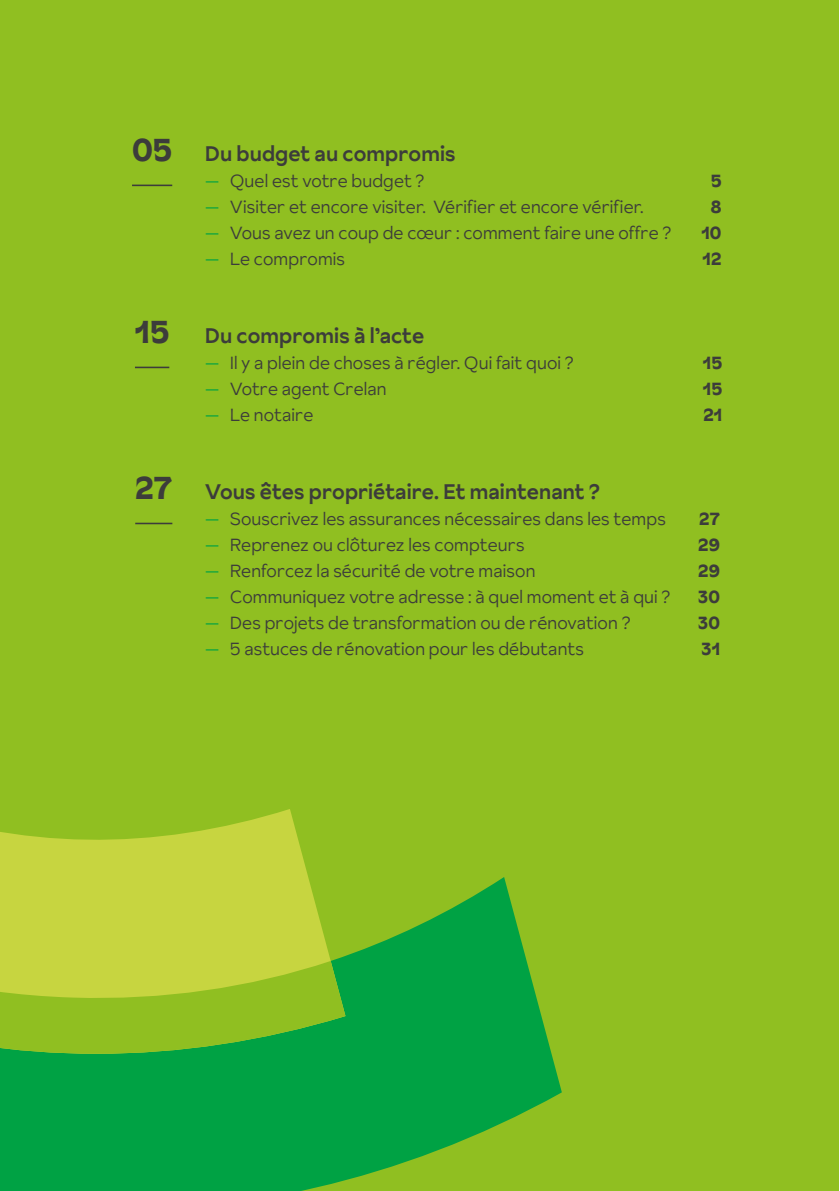
<style>
.page{position:relative;width:840px;height:1191px;background:#fff}
.page>*{position:absolute;margin:0;border:0;box-sizing:border-box;transform-origin:0 0}
.t1{font:700 31.6px "Crelan Sunset";color:#3c3c3b}
.t2{font:500 21px "Crelan Sunset";letter-spacing:.005em;color:#3c3c3b}
.t3{font:300 17.6px "Crelan Sunset";letter-spacing:.005em;color:#3c3c3b}
.t4{font:700 17.6px "Crelan Sunset";letter-spacing:.015em;color:#3c3c3b}
.s1{color:#00a244}
</style>
<div class="page">
<div style="left:0;top:0;width:838px;height:1191px;background:#90bf21"></div>
<hr style="left:132px;top:185px;width:40px;height:1px;background:#3c3c3b">
<hr style="left:135px;top:367px;width:34px;height:1px;background:#3c3c3b">
<hr style="left:135px;top:523px;width:37px;height:1px;background:#3c3c3b">
<svg style="left:0;top:877px;width:561px;height:314px;fill:#00a244"></svg>
<svg style="left:0;top:809px;width:345px;height:152px;fill:#c7d540"></svg>
<svg style="left:0;top:961px;width:345px;height:92px"></svg>
<h1 class="t1" style="left:132px;top:127px;width:42px">05</h1>
<h1 class="t1" style="left:135px;top:309px;width:36px">15</h1>
<h1 class="t1" style="left:135px;top:465px;width:39px">27</h1>
<p class="t2" style="left:205px;top:139px;width:252px">Du budget au compromis</p>
<p class="t3" style="left:205px;top:169px;width:221px"><span class="s1">—</span> Quel est votre budget ?</p>
<p class="t4" style="left:710px;top:168px;width:12px">5</p>
<p class="t3" style="left:205px;top:195px;width:440px"><span class="s1">—</span> Visiter et encore visiter. Vérifier et encore vérifier.</p>
<p class="t4" style="left:710px;top:194px;width:12px">8</p>
<p class="t3" style="left:205px;top:221px;width:467px"><span class="s1">—</span> Vous avez un coup de cœur : comment faire une offre ?</p>
<p class="t4" style="left:701px;top:220px;width:22px">10</p>
<p class="t3" style="left:205px;top:247px;width:141px"><span class="s1">—</span> Le compromis</p>
<p class="t4" style="left:702px;top:246px;width:20px">12</p>
<p class="t2" style="left:205px;top:321px;width:220px">Du compromis à l’acte</p>
<p class="t3" style="left:205px;top:351px;width:370px"><span class="s1">—</span> Il y a plein de choses à régler. Qui fait quoi ?</p>
<p class="t4" style="left:702px;top:350px;width:21px">15</p>
<p class="t3" style="left:205px;top:377px;width:183px"><span class="s1">—</span> Votre agent Crelan</p>
<p class="t4" style="left:702px;top:376px;width:21px">15</p>
<p class="t3" style="left:205px;top:403px;width:109px"><span class="s1">—</span> Le notaire</p>
<p class="t4" style="left:703px;top:402px;width:20px">21</p>
<p class="t2" style="left:205px;top:477px;width:396px">Vous êtes propriétaire. Et maintenant ?</p>
<p class="t3" style="left:205px;top:507px;width:462px"><span class="s1">—</span> Souscrivez les assurances nécessaires dans les temps</p>
<p class="t4" style="left:698px;top:506px;width:22px">27</p>
<p class="t3" style="left:205px;top:533px;width:320px"><span class="s1">—</span> Reprenez ou clôturez les compteurs</p>
<p class="t4" style="left:697px;top:532px;width:23px">29</p>
<p class="t3" style="left:205px;top:559px;width:331px"><span class="s1">—</span> Renforcez la sécurité de votre maison</p>
<p class="t4" style="left:697px;top:558px;width:23px">29</p>
<p class="t3" style="left:205px;top:585px;width:466px"><span class="s1">—</span> Communiquez votre adresse : à quel moment et à qui ?</p>
<p class="t4" style="left:697px;top:584px;width:23px">30</p>
<p class="t3" style="left:205px;top:611px;width:426px"><span class="s1">—</span> Des projets de transformation ou de rénovation ?</p>
<p class="t4" style="left:697px;top:610px;width:23px">30</p>
<p class="t3" style="left:205px;top:637px;width:380px"><span class="s1">—</span> 5 astuces de rénovation pour les débutants</p>
<p class="t4" style="left:701px;top:636px;width:20px">31</p>
</div>
